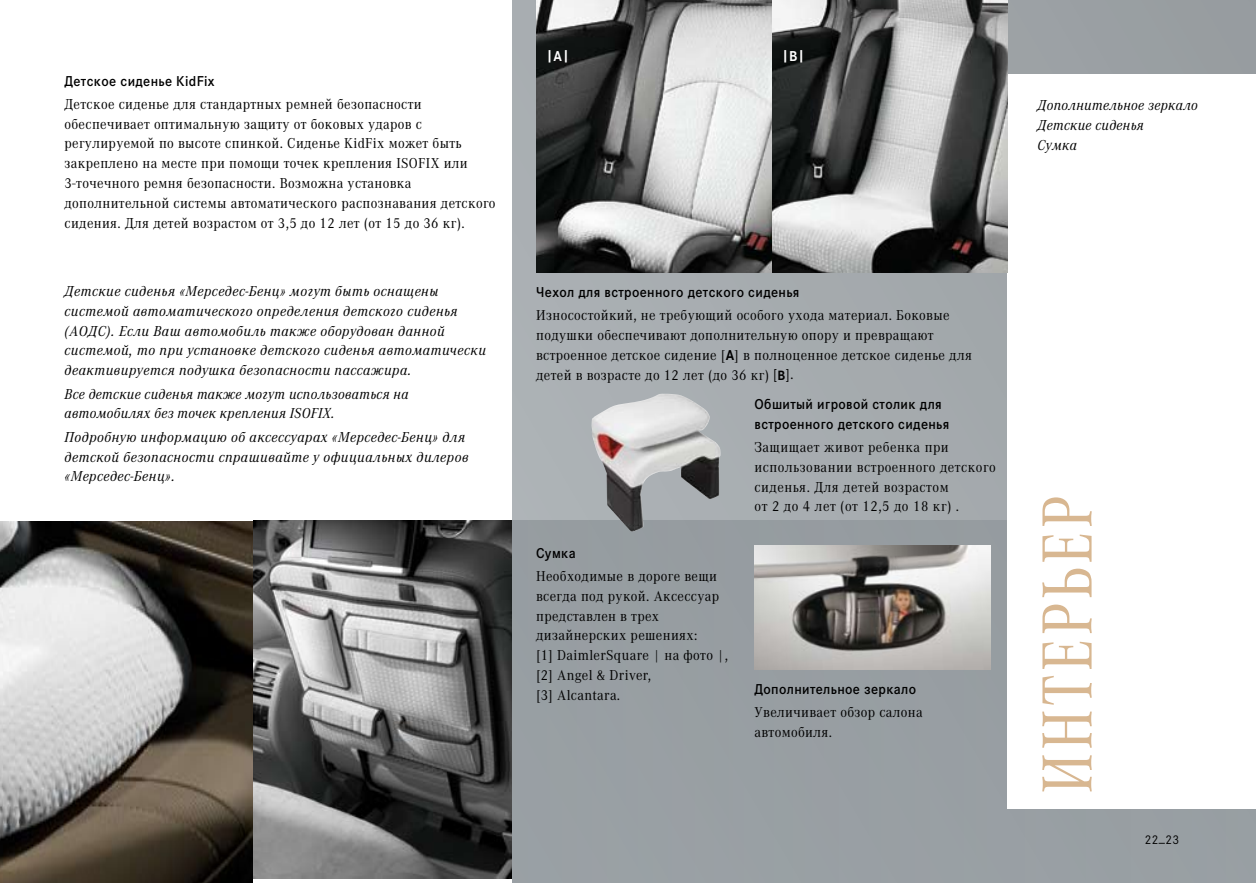
<style>
.page{position:relative;width:1256px;height:883px;background:#fff}
.page>*{position:absolute;margin:0;border:0;box-sizing:border-box;transform-origin:0 0}
.t1{font:73.5px "Corporate A Con";letter-spacing:.045em;color:#d8b791}
.t2{font:14.88px/19.8px "Corporate A";letter-spacing:.025em;color:#000;scale:.95 1}
.t3{font:italic 14.88px/19.8px "Corporate A";letter-spacing:.035em;color:#000}
.t4{font:600 14.88px/19.8px "Corporate S";letter-spacing:.025em;color:#000;scale:.95 1}
.t5{font:italic 14.88px/19.8px "Corporate A";letter-spacing:.035em;color:#000;scale:.95 1}
.t6{font:700 14.88px "Corporate S";color:#fff;scale:.95 1}
.t7{font:13.12px "Corporate S";color:#000;scale:.95 1}
.s1{font-family:"Corporate S";font-weight:700}
.s2{font-family:"Corporate S"}
.s3{font-family:"Corporate S";font-weight:700;font-size:14px}
</style>
<div class="page">
<svg style="left:511px;top:0;width:744px;height:521px;background:#a5aaae"></svg>
<div style="left:288px;top:521px;width:967px;height:362px;background:#989fa3"></div>
<img style="left:0;top:521px;width:253px;height:362px">
<div style="left:1007px;top:74px;width:248px;height:735px;background:#fff"></div>
<img style="left:754px;top:546px;width:236px;height:124px">
<img style="left:253px;top:521px;width:258px;height:357px">
<img style="left:591px;top:394px;width:129px;height:138px">
<img style="left:536px;top:0;width:471px;height:273px">
<p class="t4" style="left:64px;top:70px;width:159px">Детское сиденье KidFix</p>
<p class="t2" style="left:64px;top:93px;width:455px">Детское сиденье для стандартных ремней безопасности обеспечивает оптимальную защиту от боковых ударов с регулируемой по высоте спинкой. Сиденье KidFix может быть закреплено на месте при помощи точек крепления ISOFIX или 3-точечного ремня безопасности. Возможна установка дополнительной системы автоматического распознавания детского сидения. Для детей возрастом от 3,5 до 12 лет (от 15 до 36 кг).</p>
<p class="t3" style="left:64px;top:281px;width:423px">Детские сиденья «Мерседес-Бенц» могут быть оснащены системой автоматического определения детского сиденья (АОДС). Если Ваш автомобиль также оборудован данной системой, то при установке детского сиденья автоматически деактивируется подушка безопасности пассажира.</p>
<p class="t5" style="left:64px;top:384px;width:363px">Все детские сиденья также могут использоваться на автомобилях без точек крепления ISOFIX.</p>
<p class="t3" style="left:64px;top:427px;width:405px">Подробную информацию об аксессуарах «Мерседес-Бенц» для детской безопасности спрашивайте у официальных дилеров «Мерседес-Бенц».</p>
<p class="t6" style="left:546px;top:44px;width:26px">|A|</p>
<p class="t6" style="left:781px;top:44px;width:26px">|B|</p>
<p class="t4" style="left:536px;top:281px;width:278px">Чехол для встроенного детского сиденья</p>
<p class="t2" style="left:536px;top:305px;width:460px">Износостойкий, не требующий особого ухода материал. Боковые подушки обеспечивают дополнительную опору и превращают встроенное детское сидение [<span class="s1">A</span>] в полноценное детское сиденье для детей в возрасте до 12 лет (до 36 кг) <span class="s2">[</span><span class="s3">B</span><span class="s2">].</span></p>
<p class="t4" style="left:536px;top:542px;width:43px">Сумка</p>
<p class="t2" style="left:536px;top:565px;width:203px">Необходимые в дороге вещи всегда под рукой. Аксессуар представлен в трех дизайнерских решениях:<br>[1] DaimlerSquare | на фото |, [2] Angel &amp; Driver,<br>[3] Alcantara.</p>
<p class="t4" style="left:754px;top:393px;width:206px">Обшитый игровой столик для встроенного детского сиденья</p>
<p class="t2" style="left:754px;top:436px;width:255px">Защищает живот ребенка при использовании встроенного детского сиденья. Для детей возрастом<br>от 2 до 4 лет (от 12,5 до 18 кг) .</p>
<p class="t4" style="left:754px;top:678px;width:171px">Дополнительное зеркало</p>
<p class="t2" style="left:754px;top:702px;width:178px">Увеличивает обзор салона автомобиля.</p>
<p class="t5" style="left:1037px;top:95px;width:170px">Дополнительное зеркало<br>Детские сиденья<br>Сумка</p>
<h1 class="t1" style="left:1016px;top:794px;width:300px;rotate:-90deg">интерьер</h1>
<p class="t7" style="left:1144px;top:830px;width:37px">22_23</p>
</div>
